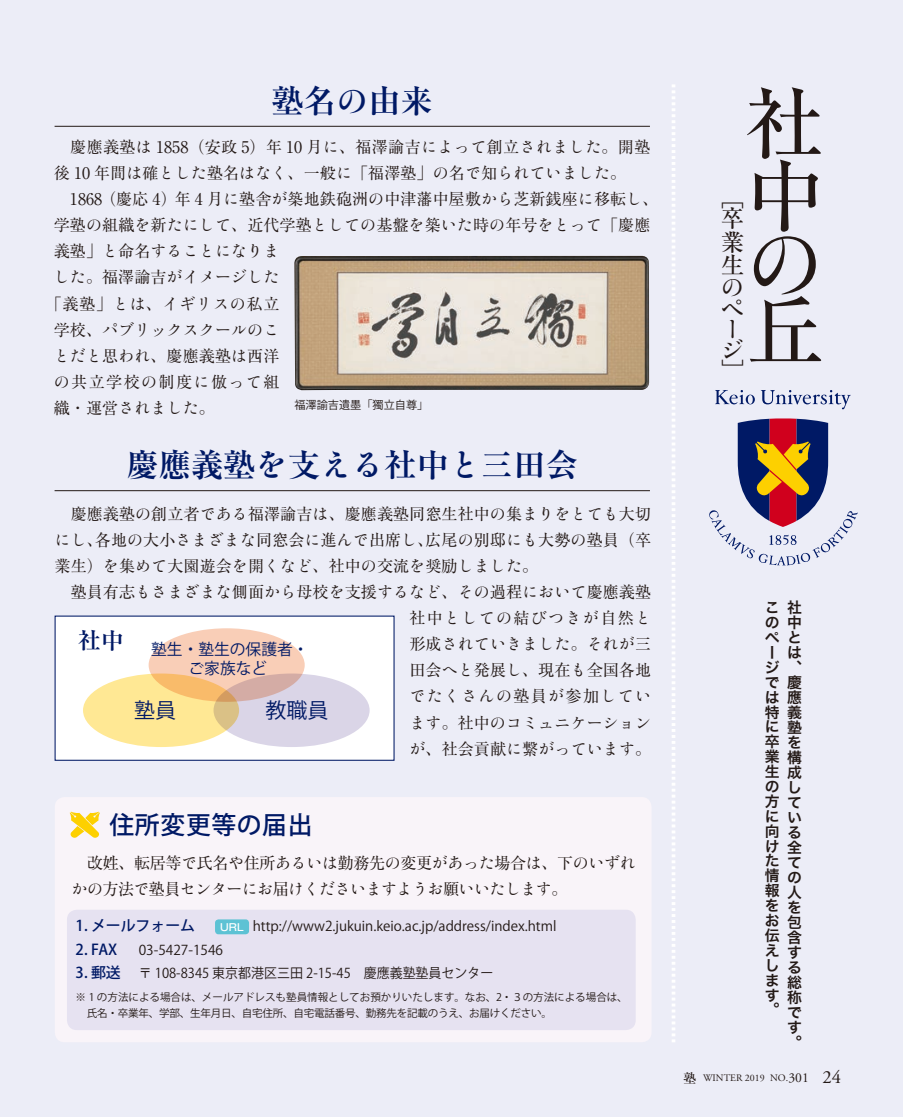
<style>
.page{position:relative;width:903px;height:1117px;background:#fff}
.page>*{position:absolute;margin:0;border:0;box-sizing:border-box;transform-origin:0 0}
.t1{font:500 79.45px/71.4px "Ryumin Pr 5";color:#231916}
.t2{font:79.45px "Ryumin Std Medium KO";color:#231916}
.t3{font:700 32.2px "Ryumin Pr 5";color:#001965}
.t4{font:500 24.85px "Koz Go Pro";letter-spacing:.03em;color:#001965}
.t5{font:500 23.62px/20.3px "Ryumin Pr 5";color:#231916}
.t6{font:23.62px/20.7px "Ryumin Std Medium KO";color:#231916}
.t7{font:21px "Koz Go Pro";color:#001965}
.t8{font:16.1px/26.1px "Ryumin Pr 5";color:#231916;text-align:justify}
.t9{font:16.1px/26.1px "Ryumin Std Regular KO";color:#231916;text-align:justify}
.t10{font:16.1px "Ryumin Pr 5";letter-spacing:-.03em;color:#231916}
.t11{font:16.1px "Ryumin Std Regular KO";letter-spacing:-.04em;color:#231916}
.t12{font:15.75px/18.4px "Koz Go Pro";color:#001965}
.t13{font:14.88px/15px "Hira Kaku Pro W6";color:#231916}
.t14{font:500 14.88px "Koz Go Pro";color:#001965}
.t15{font:13.65px "Koz Go Pro";color:#231916}
.t16{font:13.65px "Koz Go Pro";color:#231916;scale:.95 1}
.t17{font:11.2px "Koz Go Pro";color:#231916}
.t18{font:10.5px/16.1px "Koz Go Pro";color:#231916}
.t19{font:9.97px "Adobe Garamond Pro";color:#231916}
.s1{font-family:"Ryumin Std Bold KO";font-weight:400}
.s2{font-family:"Ryumin Std Regular KO"}
.s3{font-family:"Ryumin Pr 5"}
.s4{font-family:"Gothic MB101 Pr 5";font-weight:500;font-size:9.97px;color:#fff}
.s5{font-weight:500;font-size:14.88px;color:#001965}
.s6{font-family:"Ryumin Pr 5";font-weight:500;font-size:12.95px}
.s7{font-size:13.65px}
.s8{font-size:18.55px}
</style>
<div class="page">
<div style="left:0;top:0;width:903px;height:1116px;background:#ecedf7"></div>
<svg style="left:672px;top:84px;width:3px;height:958px"></svg>
<hr style="left:55px;top:126px;width:595px;height:1px;background:#231916">
<hr style="left:55px;top:490px;width:595px;height:1px;background:#231916">
<div style="left:55px;top:615px;width:339px;height:145px;background:#fff"></div>
<img style="left:294px;top:256px;width:355px;height:134px">
<svg style="left:715px;top:390px;width:40px;height:14px"></svg>
<svg style="left:761px;top:390px;width:90px;height:19px"></svg>
<svg style="left:709px;top:418px;width:149px;height:147px"></svg>
<div style="left:55px;top:796px;width:596px;height:245px;background:#f9f4f9;border-radius:10px"></div>
<div style="left:67px;top:909px;width:569px;height:120px;background:#e6e2f1;border-radius:10px"></div>
<div style="left:83px;top:673px;width:156px;height:73px;background:#ffe894;border-radius:50%"></div>
<svg style="left:149px;top:628px;width:156px;height:73px;background:#f9cbac"></svg>
<svg style="left:214px;top:673px;width:156px;height:73px;background:#d9cdd5"></svg>
<svg style="left:70px;top:811px;width:30px;height:26px"></svg>
<div style="left:215px;top:919px;width:34px;height:15px;background:#5dc2d4;border-radius:3px"></div>
<h2 class="t3" style="left:272px;top:75px;width:163px">塾名<span class="s1">の</span>由来</h2>
<p class="t8" style="left:54px;top:133px;width:606px;text-align:left">　慶應義塾<span class="s2">は</span> 1858（安政 5）年 10 月<span class="s2">に</span>、福澤諭吉<span class="s2">によって</span>創立<span class="s2">されました</span>。開塾後 10 年間<span class="s2">は</span>確<span class="s2">とした</span>塾名<span class="s2">はなく</span>、一般<span class="s2">に</span>「福澤塾」<span class="s2">の</span>名<span class="s2">で</span>知<span class="s2">られていました</span>。　1868（慶応 4）年 4 月<span class="s2">に</span>塾舎<span class="s2">が</span>築地鉄砲洲<span class="s2">の</span>中津藩中屋敷<span class="s2">から</span>芝新銭座<span class="s2">に</span>移転<span class="s2">し</span>、学塾<span class="s2">の</span>組織<span class="s2">を</span>新<span class="s2">たにして</span>、近代学塾<span class="s2">としての</span>基盤<span class="s2">を</span>築<span class="s2">いた</span>時<span class="s2">の</span>年号<span class="s2">をとって</span>「慶應</p>
<p class="t9" style="left:54px;top:237px;width:227px"><span class="s3">義塾」</span>と<span class="s3">命名</span>することになりました<span class="s3">。福澤諭吉</span>がイメージした</p>
<p class="t8" style="left:46px;top:289px;width:235px">「義塾」<span class="s2">とは</span>、<span class="s2">イギリスの</span>私立</p>
<p class="t9" style="left:54px;top:315px;width:227px"><span class="s3">学校、</span>パブリックスクールのこ</p>
<p class="t8" style="left:54px;top:341px;width:227px"><span class="s2">とだと</span>思<span class="s2">われ</span>、慶應義塾<span class="s2">は</span>西洋<span class="s2">の</span>共立学校<span class="s2">の</span>制度<span class="s2">に</span>倣<span class="s2">って</span>組織・運営<span class="s2">されました</span>。</p>
<h2 class="t3" style="left:126px;top:439px;width:453px">慶應義塾<span class="s1">を</span>支<span class="s1">える</span>社中<span class="s1">と</span>三田会</h2>
<p class="t8" style="left:55px;top:500px;width:598px">　慶應義塾<span class="s2">の</span>創立者<span class="s2">である</span>福澤諭吉<span class="s2">は</span>、慶應義塾同窓生社中<span class="s2">の</span>集<span class="s2">まりをとても</span>大切<span class="s2">にし</span>、各地<span class="s2">の</span>大小<span class="s2">さまざまな</span>同窓会<span class="s2">に</span>進<span class="s2">んで</span>出席<span class="s2">し</span>、広尾<span class="s2">の</span>別邸<span class="s2">にも</span>大勢<span class="s2">の</span>塾員（卒業生）<span class="s2">を</span>集<span class="s2">めて</span>大園遊会<span class="s2">を</span>開<span class="s2">くなど</span>、社中<span class="s2">の</span>交流<span class="s2">を</span>奨励<span class="s2">しました</span>。</p>
<p class="t9" style="left:409px;top:577px;width:243px;text-indent:-355px"><span class="s3">　塾員有志</span>もさまざまな<span class="s3">側面</span>から<span class="s3">母校</span>を<span class="s3">支援</span>するなど<span class="s3">、</span>その<span class="s3">過程</span>において<span class="s3">慶應義塾社中</span>としての<span class="s3">結</span>びつきが<span class="s3">自然</span>と<span class="s3">形成</span>されていきました<span class="s3">。</span>それが<span class="s3">三</span></p>
<p class="t8" style="left:409px;top:656px;width:243px">田会<span class="s2">へと</span>発展<span class="s2">し</span>、現在<span class="s2">も</span>全国各地</p>
<p class="t9" style="left:409px;top:681px;width:243px">でたくさんの<span class="s3">塾員</span>が<span class="s3">参加</span>しています<span class="s3">。社中</span>のコミュニケーションが<span class="s3">、社会貢献</span>に<span class="s3">繋</span>がっています<span class="s3">。</span></p>
<p class="t17" style="left:294px;top:398px;width:135px">福澤諭吉遺墨「獨立自尊」</p>
<p class="t12" style="left:189px;top:640px;width:121px;text-indent:-110px"><sup>社中</sup> 塾生・塾生の保護者・ご家族など</p>
<h3 class="t7" style="left:134px;top:696px;width:43px">塾員</h3>
<h3 class="t7" style="left:265px;top:696px;width:64px">教職員</h3>
<h3 class="t4" style="left:109px;top:808px;width:205px">住所変更等の届出</h3>
<p class="t10" style="left:72px;top:849px;width:566px">　改姓、転居等<span class="s2">で</span>氏名<span class="s2">や</span>住所<span class="s2">あるいは</span>勤務先<span class="s2">の</span>変更<span class="s2">があった</span>場合<span class="s2">は</span>、下<span class="s2">のいずれ</span></p>
<p class="t11" style="left:72px;top:877px;width:497px">かの<span class="s3">方法</span>で<span class="s3">塾員</span>センターにお<span class="s3">届</span>けくださいますようお<span class="s3">願</span>いいたします<span class="s3">。</span></p>
<p class="t14" style="left:76px;top:916px;width:121px">1. メールフォーム</p>
<p class="t15" style="left:220px;top:917px;width:338px"><span class="s4">URL</span> http://www2.jukuin.keio.ac.jp/address/index.html</p>
<p class="t14" style="left:76px;top:939px;width:43px">2. FAX</p>
<p class="t15" style="left:139px;top:940px;width:86px">03-5427-1546</p>
<p class="t16" style="left:76px;top:964px;width:441px"><span class="s5">3. 郵送</span> 〒 108-8345 東京都港区三田 2-15-45　慶應義塾塾員センター</p>
<p class="t18" style="left:87px;top:988px;width:542px;text-indent:-11px">※ 1 の方法による場合は、メールアドレスも塾員情報としてお預かりいたします。なお、2・３の方法による場合は、氏名・卒業年、学部、生年月日、自宅住所、自宅電話番号、勤務先を記載のうえ、お届けください。</p>
<h1 class="t1" style="left:746px;top:83px;width:77px">社中</h1>
<h1 class="t2" style="left:746px;top:207px;width:72px">の</h1>
<h1 class="t1" style="left:746px;top:289px;width:77px">丘</h1>
<h3 class="t5" style="left:721px;top:186px;width:24px">［卒</h3>
<h3 class="t5" style="left:721px;top:228px;width:24px;line-height:23.6px">業生</h3>
<h3 class="t6" style="left:721px;top:275px;width:24px">のページ</h3>
<h3 class="t5" style="left:721px;top:358px;width:24px">］</h3>
<p class="t13" style="left:765px;top:599px;width:16px">このページでは特に卒業生の方に向けた情報をお伝えします。</p>
<p class="t13" style="left:787px;top:599px;width:16px">社中とは、慶應義塾を構成している全ての人を包含する総称です。</p>
<p class="t19" style="left:683px;top:1071px;width:159px"><span class="s6">塾</span> WINTER 2019 NO.<span class="s7">301</span> <span class="s8">24</span></p>
</div>
